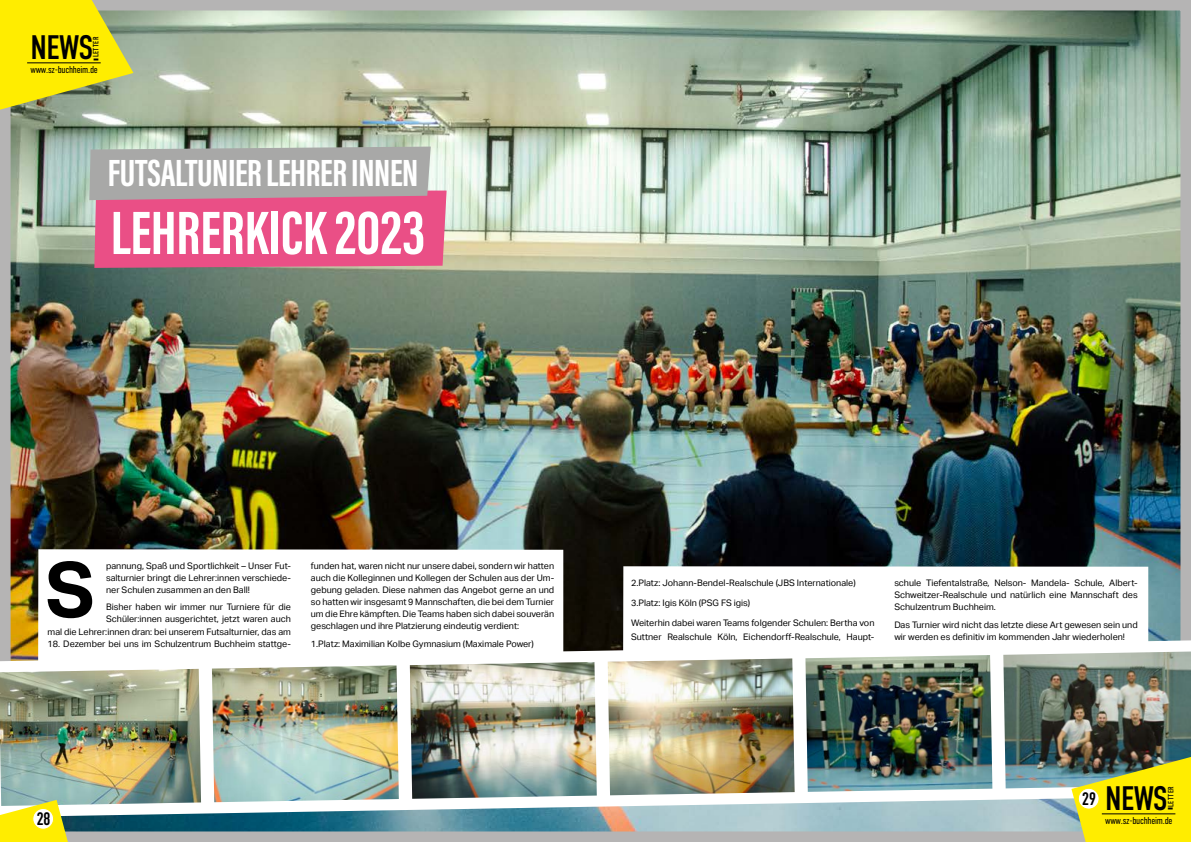
<style>
.page{position:relative;width:1191px;height:842px;background:#fff}
.page>*{position:absolute;margin:0;border:0;box-sizing:border-box;transform-origin:0 0}
.t1{font:700 76.2px "Aktiv Grotesk";color:#000}
.t2{font:700 63px "Acumin Pro Extra Cond";color:#fff}
.t3{font:700 39px "Acumin Pro Extra Cond";letter-spacing:-.01em;color:#fff}
.t4{font:34px "DIN Condensed";letter-spacing:-.015em;color:#000}
.t5{font:18px "DIN Condensed";color:#000}
.t6{font:300 10px "DIN Condensed";letter-spacing:-.025em;color:#000}
.t7{font:9px/12.1px "Aktiv Grotesk";color:#000;text-align:justify}
.t8{font:7.7px "DIN Condensed";letter-spacing:.05em;color:#000}
</style>
<div class="page">
<img style="left:0;top:0;width:1191px;height:842px">
<svg style="left:0;top:640px;width:1191px;height:177px"></svg>
<img style="left:0;top:669px;width:201px;height:137px">
<img style="left:607px;top:658px;width:187px;height:137px">
<img style="left:212px;top:665px;width:187px;height:137px">
<img style="left:805px;top:655px;width:187px;height:137px">
<img style="left:410px;top:662px;width:187px;height:137px">
<img style="left:1003px;top:651px;width:188px;height:137px">
<svg style="left:89px;top:147px;width:357px;height:121px;background:#ce7895"></svg>
<img style="left:1071px;top:755px;width:120px;height:87px">
<svg style="left:0;top:0;width:133px;height:110px;background:#e0d726"></svg>
<svg style="left:0;top:800px;width:85px;height:42px"></svg>
<hr style="left:27px;top:62px;width:74px;height:1px;background:#000">
<hr style="left:1101px;top:813px;width:74px;height:1px;background:#000">
<h3 class="t4" style="left:30px;top:29px;width:70px">NEWS<sub>-</sub></h3>
<p class="t8" style="left:92px;top:57px;width:22px;rotate:-90deg">LETTER</p>
<p class="t6" style="left:30px;top:64px;width:69px">www.sz-buchheim.de</p>
<h3 class="t3" style="left:108px;top:149px;width:312px">FUTSALTUNIER LEHRER INNEN</h3>
<h2 class="t2" style="left:111px;top:194px;width:316px">LEHRERKICK 2023</h2>
<h1 class="t1" style="left:45px;top:546px;width:51px">S</h1>
<p class="t7" style="left:106px;top:560px;width:186px">pannung, Spaß und Sportlichkeit – Unser Fut&shy;salturnier bringt die Lehrer:innen verschiede&shy;ner Schulen zusammen an den Ball!</p>
<p class="t7" style="left:48px;top:601px;width:245px;text-align:right">Bisher haben wir immer nur Turniere für die<br>Schüler:innen ausgerichtet, jetzt waren auch<br>mal die Lehrer:innen dran: bei unserem Futsalturnier, das am</p>
<p class="t7" style="left:48px;top:638px;width:245px">18. Dezember bei uns im Schulzentrum Buchheim stattge-</p>
<p class="t7" style="left:311px;top:560px;width:245px">funden hat, waren nicht nur unsere dabei, sondern wir hatten auch die Kolleginnen und Kollegen der Schulen aus der Um&shy;gebung geladen. Diese nahmen das Angebot gerne an und so hatten wir insgesamt 9 Mannschaften, die bei dem Turnier um die Ehre kämpften. Die Teams haben sich dabei souverän geschlagen und ihre Platzierung eindeutig verdient:</p>
<p class="t7" style="left:311px;top:638px;width:224px">1.Platz: Maximilian Kolbe Gymnasium (Maximale Power)</p>
<h3 class="t5" style="left:36px;top:809px;width:16px">28</h3>
<p class="t7" style="left:631px;top:577px;width:226px">2.Platz: Johann-Bendel-Realschule (JBS Internationale)</p>
<p class="t7" style="left:631px;top:597px;width:121px">3.Platz: Igis Köln (PSG FS igis)</p>
<p class="t7" style="left:631px;top:616px;width:245px;line-height:14.4px">Weiterhin dabei waren Teams folgender Schulen: Bertha von<br>Suttner Realschule Köln, Eichendorff-Realschule, Haupt-</p>
<p class="t7" style="left:894px;top:577px;width:245px">schule Tiefentalstraße, Nelson- Mandela- Schule, Albert-Schweitzer-Realschule und natürlich eine Mannschaft des Schulzentrum Buchheim.</p>
<p class="t7" style="left:894px;top:619px;width:245px">Das Turnier wird nicht das letzte diese Art gewesen sein und wir werden es definitiv im kommenden Jahr wiederholen!</p>
<h3 class="t5" style="left:1082px;top:789px;width:16px">29</h3>
<h3 class="t4" style="left:1105px;top:780px;width:70px">NEWS<sub>-</sub></h3>
<p class="t8" style="left:1166px;top:807px;width:22px;rotate:-90deg">LETTER</p>
<p class="t6" style="left:1105px;top:814px;width:69px">www.sz-buchheim.de</p>
</div>
